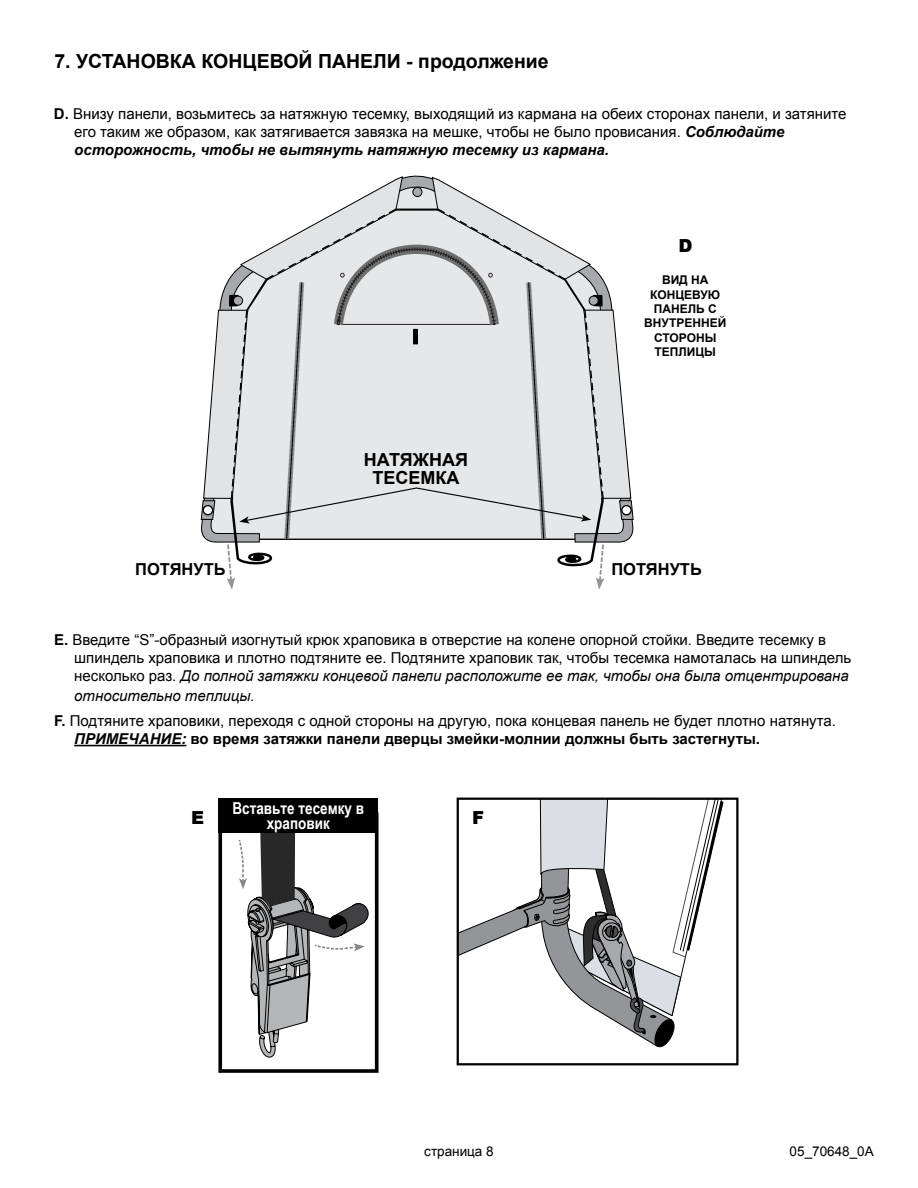
<style>
.page{position:relative;width:918px;height:1188px;background:#fff}
.page>*{position:absolute;margin:0;border:0;box-sizing:border-box;transform-origin:0 0}
.t1{font:700 19.5px "Arial";color:#000}
.t2{font:700 18px/18px "Arial";color:#000}
.t3{font:900 18px "Arial";color:#000}
.t4{font:700 16.5px/14.9px "Arial Narrow";color:#fff;text-align:center}
.t5{font:700 16.5px "Arial";color:#000}
.t6{font:15px/18px "Arial";color:#000}
.t7{font:700 15px "Arial";color:#000}
.t8{font:13.5px "Arial";color:#000}
.t9{font:700 12px/14.4px "Arial";color:#000}
.s1{font-weight:700}
.s2{font-weight:700;font-style:italic}
.s3{font-style:italic}
</style>
<div class="page">
<svg style="left:201px;top:175px;width:432px;height:415px"></svg>
<svg style="left:457px;top:797px;width:266px;height:251px"></svg>
<div style="left:457px;top:798px;width:282px;height:267px;border:2px solid #000"></div>
<hr style="left:74px;top:745px;width:112px;height:1px;background:#000">
<svg style="left:238px;top:833px;width:131px;height:225px"></svg>
<div style="left:218px;top:812px;width:161px;height:261px;border:4px solid #000"></div>
<div style="left:218px;top:798px;width:160px;height:35px;background:#000"></div>
<h1 class="t1" style="left:54px;top:48px;width:278px">7. УСТАНОВКА КОНЦЕВОЙ ПАНЕЛИ</h1>
<h1 class="t1" style="left:406px;top:48px;width:144px">- продолжение</h1>
<p class="t6" style="left:74px;top:105px;width:774px;text-indent:-20px"><span class="s1">D.</span> Внизу панели, возьмитесь за натяжную тесемку, выходящий из кармана на обеих сторонах панели, и затяните его таким же образом, как затягивается завязка на мешке, чтобы не было провисания. <span class="s2">Соблюдайте осторожность, чтобы не вытянуть натяжную тесемку из кармана.</span></p>
<p class="t3" style="left:678px;top:235px;width:16px">D</p>
<p class="t2" style="left:364px;top:452px;width:40px">Натяж</p>
<p class="t2" style="left:373px;top:452px;width:95px;text-indent:57px">ная тесемка</p>
<p class="t9" style="left:650px;top:273px;width:72px;text-indent:12px">ВИД НА<br>КОНЦЕВУЮ<br>ПАНЕЛЬ</p>
<p class="t9" style="left:708px;top:302px;width:9px">С</p>
<p class="t9" style="left:644px;top:316px;width:50px">ВНУТРЕННЕ</p>
<p class="t9" style="left:718px;top:316px;width:10px">Й</p>
<p class="t9" style="left:654px;top:331px;width:64px">СТОРОНЫ<br>ТЕПЛИ</p>
<p class="t9" style="left:696px;top:345px;width:22px">ЦЫ</p>
<p class="t5" style="left:135px;top:559px;width:90px">ПОТЯНУТЬ</p>
<p class="t5" style="left:611px;top:559px;width:90px">ПОТЯНУТЬ</p>
<p class="t6" style="left:74px;top:631px;width:779px;text-indent:-20px"><span class="s1">E.</span> Введите “S”-образный изогнутый крюк храповика в отверстие на колене опорной стойки. Введите тесемку в шпиндель храповика и плотно подтяните ее. Подтяните храповик так, чтобы тесемка намоталась на шпиндель несколько раз. <span class="s3">До полной затяжки концевой панели расположите ее так, чтобы она была отцентрирована</span></p>
<p class="t6" style="left:54px;top:684px;width:784px;line-height:24.8px;text-indent:20px"><span class="s3">относительно теплицы.<br></span><span class="s1">F.</span> Подтяните храповики, переходя с одной стороны на другую, пока концевая панель не будет плотно натянута.</p>
<p class="t7" style="left:74px;top:729px;width:687px"><span class="s3">ПРИМЕЧАНИЕ:</span> во время затяжки панели дверцы змейки-молнии должны быть застегнуты.</p>
<p class="t4" style="left:233px;top:800px;width:133px">Вставьте тесемку в храповик</p>
<p class="t3" style="left:191px;top:807px;width:14px">E</p>
<p class="t3" style="left:472px;top:807px;width:14px">F</p>
<p class="t8" style="left:424px;top:1142px;width:71px">страница 8</p>
<p class="t8" style="left:790px;top:1142px;width:86px">05_70648_0A</p>
</div>
